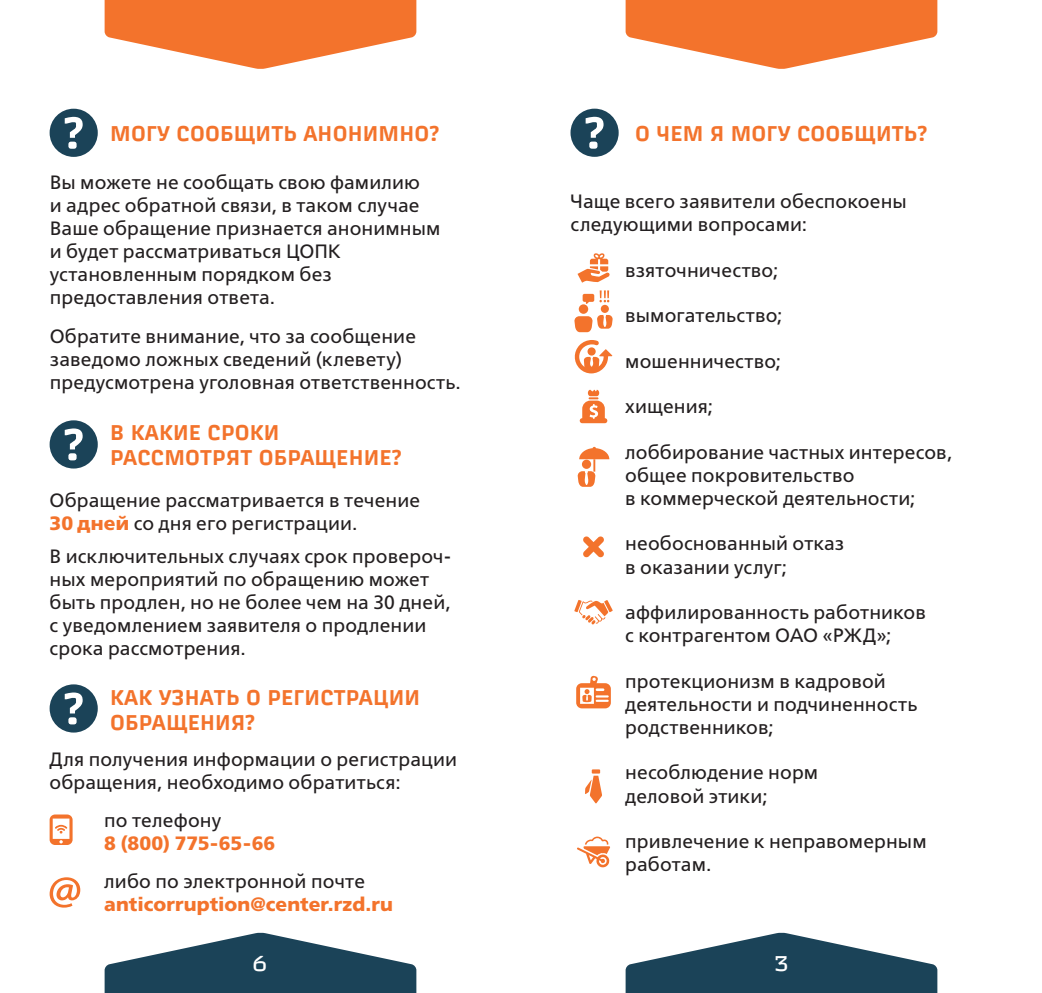
<style>
.page{position:relative;width:1042px;height:993px;background:#fff}
.page>*{position:absolute;margin:0;border:0;box-sizing:border-box;transform-origin:0 0}
.t1{font:500 21px/25.2px "Russian Rail G Pro";letter-spacing:.01em;color:#f3732c}
.t2{font:expanded 21px "Russian Rail G Pro";color:#fff}
.t3{font:19.25px/23.1px "FSRAILWAY Book";letter-spacing:.01em;color:#231f20}
.t4{font:19.25px "FSRAILWAY Bold";letter-spacing:.005em;color:#f3732c}
.s1{font-family:"FSRAILWAY Bold";color:#f3732c}
</style>
<div class="page">
<svg style="left:625px;top:0;width:312px;height:69px"></svg>
<svg style="left:625px;top:932px;width:312px;height:60px"></svg>
<svg style="left:580px;top:389px;width:27px;height:34px"></svg>
<svg style="left:574px;top:600px;width:39px;height:24px"></svg>
<svg style="left:577px;top:446px;width:32px;height:40px"></svg>
<svg style="left:577px;top:836px;width:33px;height:31px"></svg>
<svg style="left:574px;top:340px;width:38px;height:33px"></svg>
<svg style="left:576px;top:675px;width:35px;height:33px"></svg>
<svg style="left:585px;top:769px;width:17px;height:34px"></svg>
<svg style="left:583px;top:536px;width:21px;height:21px"></svg>
<svg style="left:577px;top:253px;width:33px;height:29px"></svg>
<div style="left:601px;top:305px;width:8px;height:8px;background:#f3732c;border-radius:50%"></div>
<svg style="left:574px;top:315px;width:39px;height:17px"></svg>
<div style="left:579px;top:304px;width:9px;height:10px;background:#f3732c;border-radius:50%"></div>
<svg style="left:582px;top:290px;width:27px;height:14px"></svg>
<div style="left:570px;top:109px;width:49px;height:48px;background:#1b4358;border-radius:50%"></div>
<svg style="left:585px;top:117px;width:18px;height:32px"></svg>
<svg style="left:105px;top:932px;width:311px;height:60px"></svg>
<svg style="left:105px;top:0;width:311px;height:69px"></svg>
<svg style="left:50px;top:814px;width:23px;height:30px"></svg>
<svg style="left:50px;top:877px;width:30px;height:30px"></svg>
<div style="left:50px;top:109px;width:48px;height:48px;background:#1b4358;border-radius:50%"></div>
<svg style="left:65px;top:117px;width:18px;height:32px"></svg>
<div style="left:50px;top:420px;width:48px;height:48px;background:#1b4358;border-radius:50%"></div>
<svg style="left:65px;top:428px;width:18px;height:32px"></svg>
<div style="left:50px;top:684px;width:48px;height:48px;background:#1b4358;border-radius:50%"></div>
<svg style="left:65px;top:692px;width:18px;height:32px"></svg>
<p class="t1" style="left:110px;top:120px;width:331px">МОГУ СООБЩИТЬ АНОНИМНО?</p>
<p class="t3" style="left:50px;top:170px;width:392px">Вы можете не сообщать свою фамилию<br>и адрес обратной связи, в таком случае<br>Ваше обращение признается анонимным и будет рассматриваться ЦОПК установленным порядком без предоставления ответа.</p>
<p class="t3" style="left:50px;top:324px;width:412px">Обратите внимание, что за сообщение заведомо ложных сведений (клевету) предусмотрена уголовная ответственность.</p>
<p class="t1" style="left:110px;top:419px;width:293px">В КАКИЕ СРОКИ<br>РАССМОТРЯТ ОБРАЩЕНИЕ?</p>
<p class="t3" style="left:50px;top:488px;width:372px">Обращение рассматривается в течение<br><span class="s1">30 дней</span> со дня его регистрации.</p>
<p class="t3" style="left:50px;top:544px;width:403px">В исключительных случаях срок провероч&shy;ных мероприятий по обращению может быть продлен, но не более чем на 30 дней, с уведомлением заявителя о продлении срока рассмотрения.</p>
<p class="t1" style="left:110px;top:684px;width:311px">КАК УЗНАТЬ О РЕГИСТРАЦИИ<br>ОБРАЩЕНИЯ?</p>
<p class="t3" style="left:50px;top:747px;width:409px">Для получения информации о регистрации обращения, необходимо обратиться:</p>
<p class="t3" style="left:104px;top:808px;width:119px">по телефону</p>
<p class="t4" style="left:104px;top:831px;width:173px">8 (800) 775-65-66</p>
<p class="t3" style="left:104px;top:869px;width:262px">либо по электронной почте</p>
<p class="t4" style="left:104px;top:892px;width:290px">anticorruption@center.rzd.ru</p>
<p class="t2" style="left:252px;top:950px;width:16px">6</p>
<p class="t1" style="left:635px;top:120px;width:294px">О ЧЕМ Я МОГУ СООБЩИТЬ?</p>
<p class="t3" style="left:570px;top:190px;width:338px">Чаще всего заявители обеспокоены следующими вопросами:</p>
<p class="t3" style="left:625px;top:258px;width:155px">взяточничество;</p>
<p class="t3" style="left:625px;top:304px;width:159px">вымогательство;</p>
<p class="t3" style="left:625px;top:349px;width:158px">мошенничество;</p>
<p class="t3" style="left:625px;top:395px;width:89px">хищения;</p>
<p class="t3" style="left:625px;top:440px;width:328px">лоббирование частных интересов, общее покровительство<br>в коммерческой деятельности;</p>
<p class="t3" style="left:625px;top:532px;width:220px">необоснованный отказ в оказании услуг;</p>
<p class="t3" style="left:625px;top:600px;width:302px">аффилированность работников с контрагентом ОАО «РЖД»;</p>
<p class="t3" style="left:625px;top:669px;width:293px">протекционизм в кадровой деятельности и подчиненность родственников;</p>
<p class="t3" style="left:625px;top:760px;width:195px">несоблюдение норм деловой этики;</p>
<p class="t3" style="left:625px;top:829px;width:303px">привлечение к неправомерным работам.</p>
<p class="t2" style="left:774px;top:950px;width:16px">3</p>
</div>
